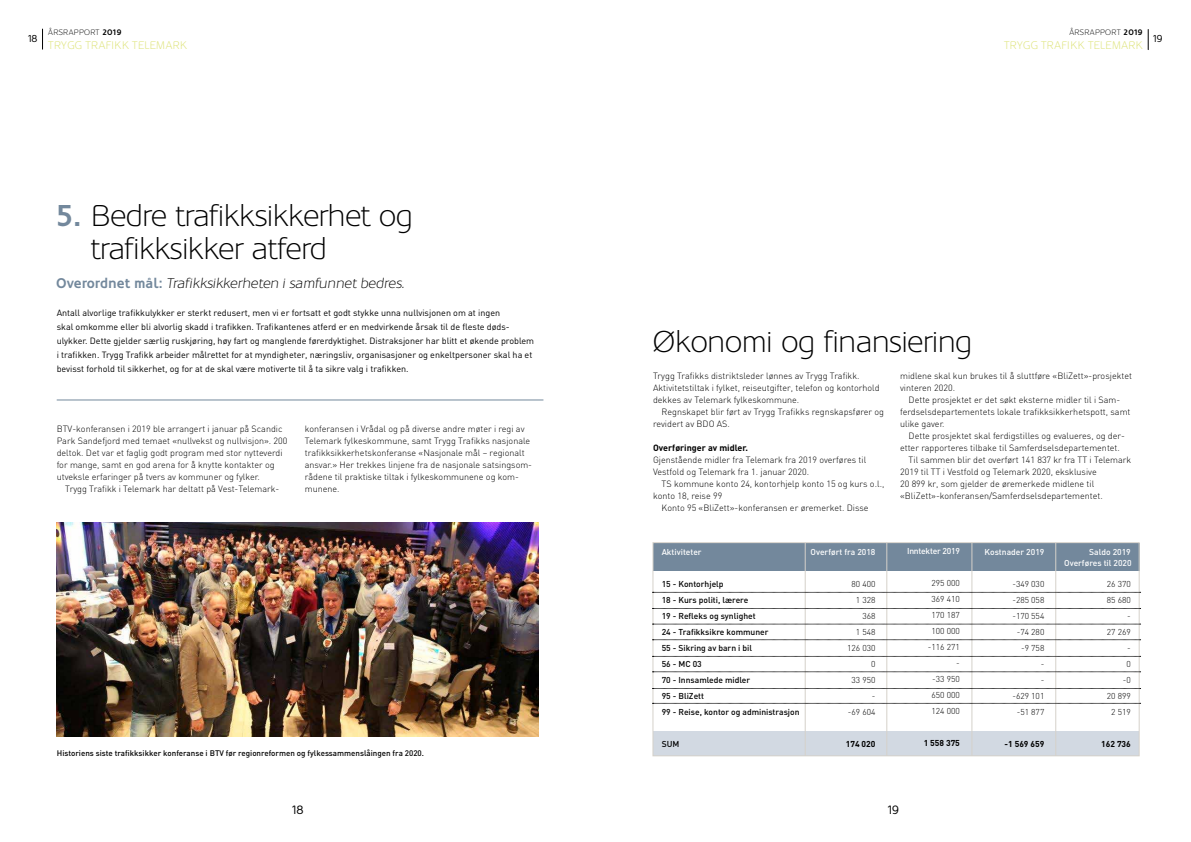
<style>
.page{position:relative;width:1191px;height:842px;background:#fff}
.page>*{position:absolute;margin:0;border:0;box-sizing:border-box;transform-origin:0 0}
.t1{font:300 30px/33px "Oblik";color:#000}
.t2{font:italic 300 14px "Oblik";color:#000}
.t3{font:12px "Oblik";color:#000}
.t4{font:300 11px "Oblik";letter-spacing:.05em;color:#dbe16f}
.t5{font:10px "Oblik";color:#000}
.t6{font:300 9px/12px "DIN";color:#000}
.t7{font:9px/14px "DIN";color:#000}
.t8{font:700 9px "DIN";color:#000}
.t9{font:500 8.5px/16px "DIN";color:#000}
.t10{font:300 8.5px/16px "DIN";color:#000;text-align:right}
.t11{font:500 8.5px "DIN";color:#fff}
.t12{font:700 8.5px "DIN";color:#000}
.t13{font:500 8.5px "DIN";letter-spacing:-.025em;color:#fff}
.t14{font:500 8px "DIN";color:#000}
.t15{font:300 8px "Oblik";letter-spacing:.05em;color:#000}
.s1{font-weight:700}
.s2{font-weight:700;color:#73889c}
.s3{font-weight:700;font-style:normal;color:#73889c}
</style>
<div class="page">
<svg style="left:42px;top:29px;width:1px;height:20px"></svg>
<svg style="left:1148px;top:29px;width:1px;height:21px"></svg>
<hr style="left:57px;top:400px;width:486px;height:1px;background:#73889c">
<img style="left:57px;top:523px;width:482px;height:213px">
<div style="left:653px;top:731px;width:485px;height:25px;background:#d2d9e2"></div>
<div style="left:653px;top:543px;width:486px;height:27px;background:#73889c"></div>
<div style="left:652px;top:542px;width:487px;height:214px;border:1px solid #d5d1ca"></div>
<hr style="left:886px;top:543px;width:1px;height:213px;background:#d5d1ca">
<hr style="left:805px;top:543px;width:1px;height:213px;background:#d5d1ca">
<hr style="left:971px;top:543px;width:1px;height:213px;background:#d5d1ca">
<hr style="left:1055px;top:543px;width:1px;height:213px;background:#d5d1ca">
<svg style="left:652px;top:592px;width:488px;height:1px"></svg>
<svg style="left:652px;top:639px;width:488px;height:1px"></svg>
<svg style="left:652px;top:656px;width:488px;height:1px"></svg>
<svg style="left:652px;top:671px;width:488px;height:1px"></svg>
<svg style="left:652px;top:688px;width:488px;height:1px"></svg>
<svg style="left:652px;top:703px;width:488px;height:1px"></svg>
<svg style="left:652px;top:608px;width:488px;height:1px"></svg>
<svg style="left:652px;top:624px;width:488px;height:1px"></svg>
<p class="t5" style="left:28px;top:33px;width:11px">18</p>
<p class="t15" style="left:48px;top:28px;width:75px">ÅRSRAPPORT <span class="s1">2019</span></p>
<p class="t4" style="left:48px;top:39px;width:140px">TRYGG TRAFIKK TELEMARK</p>
<p class="t15" style="left:1069px;top:28px;width:75px">ÅRSRAPPORT <span class="s1">2019</span></p>
<p class="t4" style="left:1004px;top:39px;width:140px">TRYGG TRAFIKK TELEMARK</p>
<p class="t5" style="left:1153px;top:33px;width:11px">19</p>
<h1 class="t1" style="left:91px;top:199px;width:323px;text-indent:-34px"><span class="s2">5.</span> Bedre trafikksikkerhet og trafikksikker atferd</h1>
<h2 class="t2" style="left:56px;top:275px;width:350px"><span class="s3">Overordnet mål:</span> Trafikksikkerheten i samfunnet bedres.</h2>
<p class="t7" style="left:57px;top:306px;width:479px">Antall alvorlige trafikkulykker er sterkt redusert, men vi er fortsatt et godt stykke unna nullvisjonen om at ingen<br>skal omkomme eller bli alvorlig skadd i trafikken. Trafikantenes atferd er en medvirkende årsak til de fleste døds&shy;ulykker. Dette gjelder særlig ruskjøring, høy fart og manglende førerdyktighet. Distraksjoner har blitt et økende problem i trafikken. Trygg Trafikk arbeider målrettet for at myndigheter, næringsliv, organisasjoner og enkeltpersoner skal ha et bevisst forhold til sikkerhet, og for at de skal være motiverte til å ta sikre valg i trafikken.</p>
<p class="t6" style="left:57px;top:423px;width:232px">BTV-konferansen i 2019 ble arrangert i januar på Scandic Park Sandefjord med temaet «nullvekst og nullvisjon». 200 deltok. Det var et faglig godt program med stor nytteverdi for mange, samt en god arena for å knytte kontakter og utveksle erfaringer på tvers av kommuner og fylker.</p>
<p class="t6" style="left:65px;top:483px;width:216px">Trygg Trafikk i Telemark har deltatt på Vest-Telemark-</p>
<p class="t6" style="left:305px;top:423px;width:229px">konferansen i Vrådal og på diverse andre møter i regi av Telemark fylkeskommune, samt Trygg Trafikks nasjonale trafikksikkerhetskonferanse «Nasjonale mål – regionalt ansvar.» Her trekkes linjene fra de nasjonale satsingsom&shy;rådene til praktiske tiltak i fylkeskommunene og kom&shy;munene.</p>
<p class="t14" style="left:57px;top:747px;width:369px">Historiens siste trafikksikker konferanse i BTV før regionreformen og fylkessammenslåingen fra 2020.</p>
<h1 class="t1" style="left:652px;top:326px;width:321px">Økonomi og finansiering</h1>
<p class="t6" style="left:653px;top:369px;width:228px">Trygg Trafikks distriktsleder lønnes av Trygg Trafikk.<br>Aktivitetstiltak i fylket, reiseutgifter, telefon og kontorhold dekkes av Telemark fylkeskommune.</p>
<p class="t6" style="left:653px;top:405px;width:232px;text-indent:9px">Regnskapet blir ført av Trygg Trafikks regnskapsfører og revidert av BDO AS.</p>
<p class="t8" style="left:653px;top:442px;width:96px">Overføringer av midler.</p>
<p class="t6" style="left:653px;top:453px;width:215px">Gjenstående midler fra Telemark fra 2019 overføres til<br>Vestfold og Telemark fra 1. januar 2020.</p>
<p class="t6" style="left:661px;top:477px;width:224px">TS kommune konto 24, kontorhjelp konto 15 og kurs o.l.,</p>
<p class="t6" style="left:653px;top:489px;width:71px">konto 18, reise 99</p>
<p class="t6" style="left:661px;top:501px;width:208px">Konto 95 «BliZett»-konferansen er øremerket. Disse</p>
<p class="t6" style="left:900px;top:369px;width:233px">midlene skal kun brukes til å sluttføre «BliZett»-prosjektet vinteren 2020.</p>
<p class="t6" style="left:900px;top:393px;width:232px;text-indent:9px">Dette prosjektet er det søkt eksterne midler til i Sam&shy;ferdselsdepartementets lokale trafikksikkerhetspott, samt ulike gaver.</p>
<p class="t6" style="left:908px;top:429px;width:218px">Dette prosjektet skal ferdigstilles og evalueres, og der-</p>
<p class="t6" style="left:900px;top:441px;width:221px">etter rapporteres tilbake til Samferdselsdepartementet.</p>
<p class="t6" style="left:908px;top:453px;width:224px">Til sammen blir det overført 141 837 kr fra TT i Telemark</p>
<p class="t6" style="left:900px;top:465px;width:198px">2019 til TT i Vestfold og Telemark 2020, eksklusive</p>
<p class="t6" style="left:900px;top:477px;width:196px">20 899 kr, som gjelder de øremerkede midlene til</p>
<p class="t6" style="left:900px;top:489px;width:204px">«BliZett»-konferansen/Samferdselsdepartementet.</p>
<p class="t11" style="left:661px;top:546px;width:42px">Aktiviteter</p>
<p class="t9" style="left:661px;top:575px;width:139px">15 - Kontorhjelp<br>18 - Kurs politi, lærere<br>19 - Refleks og synlighet<br>24 - Trafikksikre kommuner<br>55 - Sikring av barn i bil<br>56 - MC 03<br>70 - Innsamlede midler<br>95 - BliZett<br>99 - Reise, kontor og administrasjon</p>
<p class="t9" style="left:661px;top:735px;width:19px">SUM</p>
<p class="t11" style="left:810px;top:546px;width:66px">Overført fra 2018</p>
<p class="t10" style="left:847px;top:576px;width:30px">80 400<br>1 328<br>368<br>1 548<br>126 030<br>0<br>33 950 -<br>-69 604</p>
<p class="t12" style="left:845px;top:738px;width:31px">174 020</p>
<p class="t13" style="left:907px;top:546px;width:54px">Inntekter 2019</p>
<p class="t10" style="left:928px;top:575px;width:34px">295 000<br>369 410<br>170 187<br>100 000 -116 271 -<br>-33 950<br>650 000<br>124 000</p>
<p class="t12" style="left:923px;top:738px;width:38px">1 558 375</p>
<p class="t11" style="left:984px;top:546px;width:61px">Kostnader 2019</p>
<p class="t10" style="left:1012px;top:576px;width:34px">-349 030 -285 058 -170 554 -74 280 -9 758<br>-<br>-<br>-629 101 -51 877</p>
<p class="t12" style="left:1004px;top:738px;width:41px">-1 569 659</p>
<p class="t11" style="left:1089px;top:546px;width:43px">Saldo 2019</p>
<p class="t10" style="left:1106px;top:576px;width:26px">26 370<br>85 680 -<br>27 269 -<br>0<br>-0<br>20 899<br>2 519</p>
<p class="t12" style="left:1101px;top:738px;width:31px">162 736</p>
<p class="t11" style="left:1064px;top:558px;width:69px">Overføres til 2020</p>
<h3 class="t3" style="left:292px;top:803px;width:13px">18</h3>
<h3 class="t3" style="left:887px;top:803px;width:13px">19</h3>
</div>
